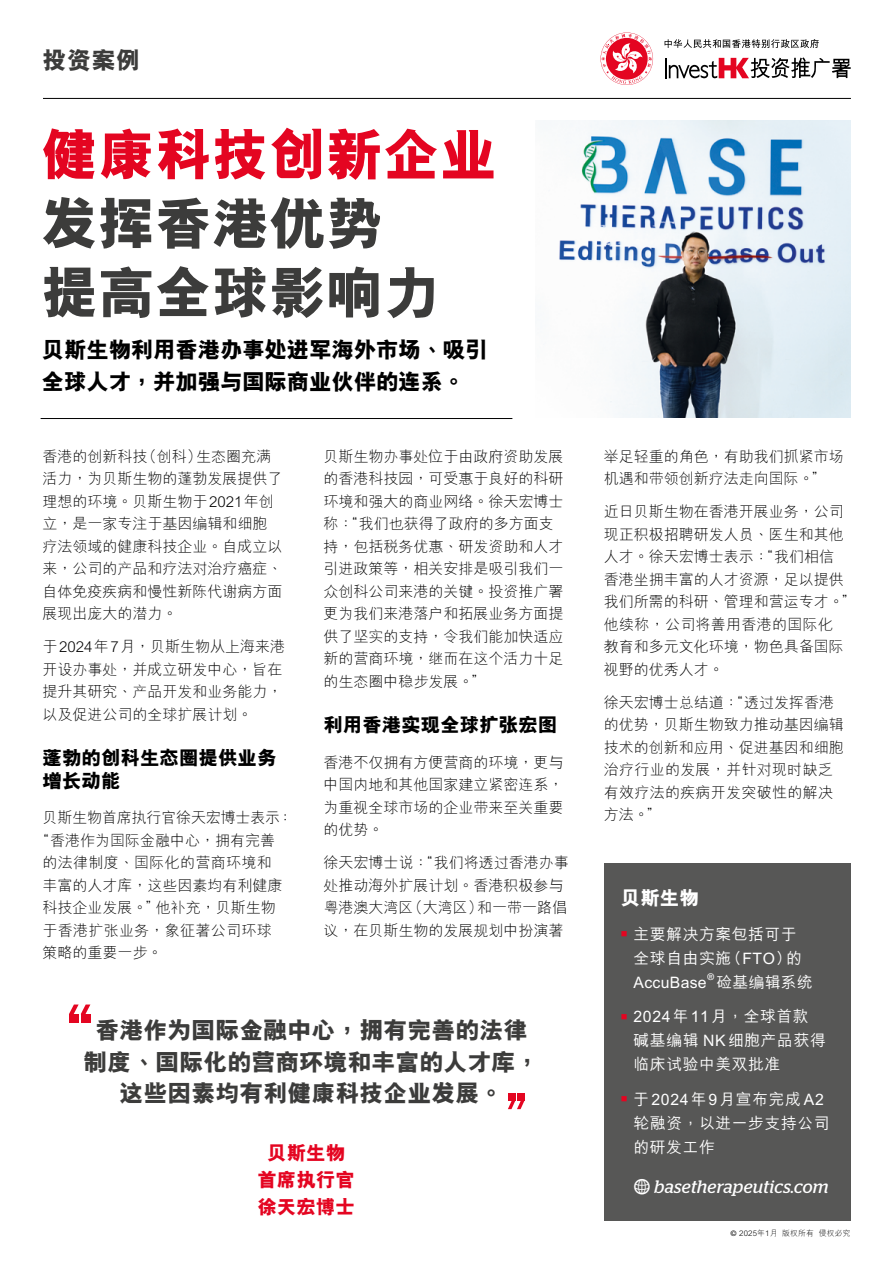
<style>
.page{position:relative;width:893px;height:1263px;background:#fff}
.page>*{position:absolute;margin:0;border:0;box-sizing:border-box;transform-origin:0 0}
.Headline-tc{font:800 57px/69px "M Hei HKS";color:#3c3c3b}
.Quote-tc{font:800 24px/31.5px "M Hei HKS";color:#3c3c3b;text-align:center}
.Intro-tc{font:800 22.5px/31.5px "M Hei HKS";letter-spacing:-.01em;color:#000}
.Sub-head-tc{font:800 19.5px/22.5px "M Hei HKS";color:#000}
.Quote_name-tc{font:800 19.5px "M Hei HKS";color:#e40521}
.Fast_Facts-Company-tc{font:800 19.5px "M Hei HKS";color:#fff}
.Fast_Facts-URL{font:italic 18px "Stag";letter-spacing:.02em;color:#fff}
.Fast_Facts-Contents-tc{font:500 15.75px/24px "M Hei HKS";letter-spacing:.04em;color:#fff}
.Body_10_15-Chi{font:300 15px/22.5px "M Hei HKS";color:#000}
.Body_10_15-Chi-2{font:300 15px "M Hei HKS";letter-spacing:.02em;color:#000}
.Fast_Facts-Contents-tc-2{font:500 9.15px "Helvetica Neue";color:#fff}
.t1{font:300 7.8px "M Hei HKS";letter-spacing:.02em;color:#000}
.s1{color:#e40521}
.s2{font-family:"Modern Pictograms";font-style:normal;font-size:24px}
.s3{font-family:"Frutiger LT Std"}
</style>
<div class="page">
<svg style="left:665px;top:39px;width:154px;height:9px"></svg>
<hr style="left:665px;top:58px;width:2px;height:20px;background:#000">
<svg style="left:669px;top:57px;width:182px;height:21px"></svg>
<svg style="left:599px;top:31px;width:55px;height:55px"></svg>
<svg style="left:601px;top:33px;width:52px;height:52px"></svg>
<hr style="left:43px;top:98px;width:808px;height:1px;background:#000">
<hr style="left:41px;top:418px;width:471px;height:1px;background:#000">
<div style="left:69px;top:1014px;width:10px;height:9px;background:#e40521"></div>
<div style="left:81px;top:1014px;width:10px;height:9px;background:#e40521"></div>
<svg style="left:69px;top:1004px;width:21px;height:10px"></svg>
<div style="left:517px;top:1093px;width:7px;height:7px;background:#e40521"></div>
<div style="left:508px;top:1093px;width:7px;height:7px;background:#e40521"></div>
<svg style="left:508px;top:1100px;width:16px;height:9px"></svg>
<div style="left:604px;top:863px;width:246px;height:357px;background:#575756"></div>
<img style="left:559px;top:120px;width:291px;height:298px">
<h2 class="Quote-tc" style="left:43px;top:45px;width:99px">投資案例</h2>
<p class="Headline-tc" style="left:41px;top:121px;width:458px"><span class="s1">健康科技創新企業</span>發揮香港優勢<br>提高全球影響力</p>
<p class="Intro-tc" style="left:42px;top:334px;width:447px">貝斯生物利用香港辦事處進軍海外市場、吸引全球人才，並加強與國際商業伙伴的連繫。</p>
<p class="Body_10_15-Chi" style="left:43px;top:444px;width:241px">香港的創新科技（創科）生態圈充滿活力，為貝斯生物的蓬勃發展提供了理想的環境。貝斯生物於2021年創立，是一家專注於基因編輯和細胞療法領域的健康科技企業。自成立以來，公司的產品和療法對治療癌症、自體免疫疾病和慢性新陳代謝病方面展現出龐大的潛力。</p>
<p class="Body_10_15-Chi" style="left:43px;top:635px;width:244px">於2024年7月，貝斯生物從上海來港開設辦事處，並成立研發中心，旨在提升其研究、產品開發和業務能力，以及促進公司的全球擴展計劃。</p>
<p class="Sub-head-tc" style="left:43px;top:747px;width:235px">蓬勃的創科生態圈提供業務增長動能</p>
<p class="Body_10_15-Chi" style="left:43px;top:806px;width:252px">貝斯生物首席執行官徐天宏博士表示：</p>
<p class="Body_10_15-Chi" style="left:35px;top:828px;width:241px">“香港作為國際金融中心，擁有完善</p>
<p class="Body_10_15-Chi-2" style="left:43px;top:852px;width:231px">的法律制度、國際化的營商環境和</p>
<p class="Body_10_15-Chi" style="left:43px;top:873px;width:241px">豐富的人才庫，這些因素均有利健康</p>
<p class="Body_10_15-Chi" style="left:43px;top:896px;width:235px">科技企業發展。”他補充，貝斯生物</p>
<p class="Body_10_15-Chi-2" style="left:43px;top:920px;width:231px">於香港擴張業務，象征著公司環球</p>
<p class="Body_10_15-Chi" style="left:43px;top:941px;width:121px">策略的重要一步。</p>
<p class="Body_10_15-Chi" style="left:323px;top:444px;width:241px">貝斯生物辦事處位於由政府資助發展的香港科技園，可受惠於良好的科研環境和強大的商業網絡。徐天宏博士稱：“我們也獲得了政府的多方面支持，包括稅務優惠、研發資助和人才引進政策等，相關安排是吸引我們一眾創科公司來港的關鍵。投資推廣署更為我們來港落戶和拓展業務方面提供了堅實的支持，令我們能加快適應新的營商環境，繼而在這個活力十足的生態圈中穩步發展。”</p>
<p class="Sub-head-tc" style="left:323px;top:714px;width:235px">利用香港實現全球擴張宏圖</p>
<p class="Body_10_15-Chi" style="left:323px;top:750px;width:241px;text-align:justify">香港不僅擁有方便營商的環境，更與中國內地和其他國家建立緊密連繫，為重視全球市場的企業帶來至關重要的優勢。</p>
<p class="Body_10_15-Chi" style="left:323px;top:851px;width:247px">徐天宏博士說：“我們將透過香港辦事處推動海外擴展計劃。香港積極參與粵港澳大灣區（大灣區）和一帶一路倡議，在貝斯生物的發展規劃中扮演著</p>
<p class="Quote-tc" style="left:84px;top:1015px;width:457px">香港作為國際金融中心，擁有完善的法律制度、國際化的營商環境和豐富的人才庫，這些因素均有利健康科技企業發展。</p>
<p class="Quote_name-tc" style="left:267px;top:1140px;width:79px">貝斯生物</p>
<p class="Quote_name-tc" style="left:257px;top:1166px;width:99px">首席執行官</p>
<p class="Quote_name-tc" style="left:257px;top:1193px;width:99px">徐天宏博士</p>
<p class="Body_10_15-Chi" style="left:604px;top:444px;width:241px">舉足輕重的角色，有助我們抓緊市場機遇和帶領創新療法走向國際。”</p>
<p class="Body_10_15-Chi" style="left:604px;top:500px;width:253px">近日貝斯生物在香港開展業務，公司現正積極招聘研發人員、醫生和其他人才。徐天宏博士表示：“我們相信<br>香港坐擁豐富的人才資源，足以提供我們所需的科研、管理和營運專才。”他續稱，公司將善用香港的國際化<br>教育和多元文化環境，物色具備國際視野的優秀人才。</p>
<p class="Body_10_15-Chi" style="left:604px;top:690px;width:241px">徐天宏博士總結道：“透過發揮香港的優勢，貝斯生物致力推動基因編輯技術的創新和應用、促進基因和細胞治療行業的發展，並針對現時缺乏有效療法的疾病開發突破性的解決方法。”</p>
<p class="Fast_Facts-Company-tc" style="left:621px;top:885px;width:79px">貝斯生物</p>
<p class="Fast_Facts-Contents-tc" style="left:634px;top:921px;width:170px;text-indent:-13px"><sup>■</sup> 主要解決方案包括可於全球自由實施（FTO）的<br>AccuBase</p>
<p class="Fast_Facts-Contents-tc-2" style="left:707px;top:969px;width:9px">®</p>
<p class="Fast_Facts-Contents-tc" style="left:716px;top:969px;width:98px">鹼基編輯系統</p>
<p class="Fast_Facts-Contents-tc" style="left:634px;top:1003px;width:194px;text-indent:-13px"><sup>■</sup> 2024年11月，全球首款碱基編輯 NK細胞產品獲得臨床試驗中美雙批准</p>
<p class="Fast_Facts-Contents-tc" style="left:634px;top:1086px;width:197px;text-indent:-13px"><sup>■</sup> 於2024年9月宣布完成 A2輪融資，以進一步支持公司的研發工作</p>
<p class="Fast_Facts-URL" style="left:633px;top:1176px;width:197px"><span class="s2">w</span> basetherapeutics.com</p>
<p class="t1" style="left:731px;top:1227px;width:121px"><span class="s3">©</span> 2025年1月 版權所有 侵權必究</p>
</div>
